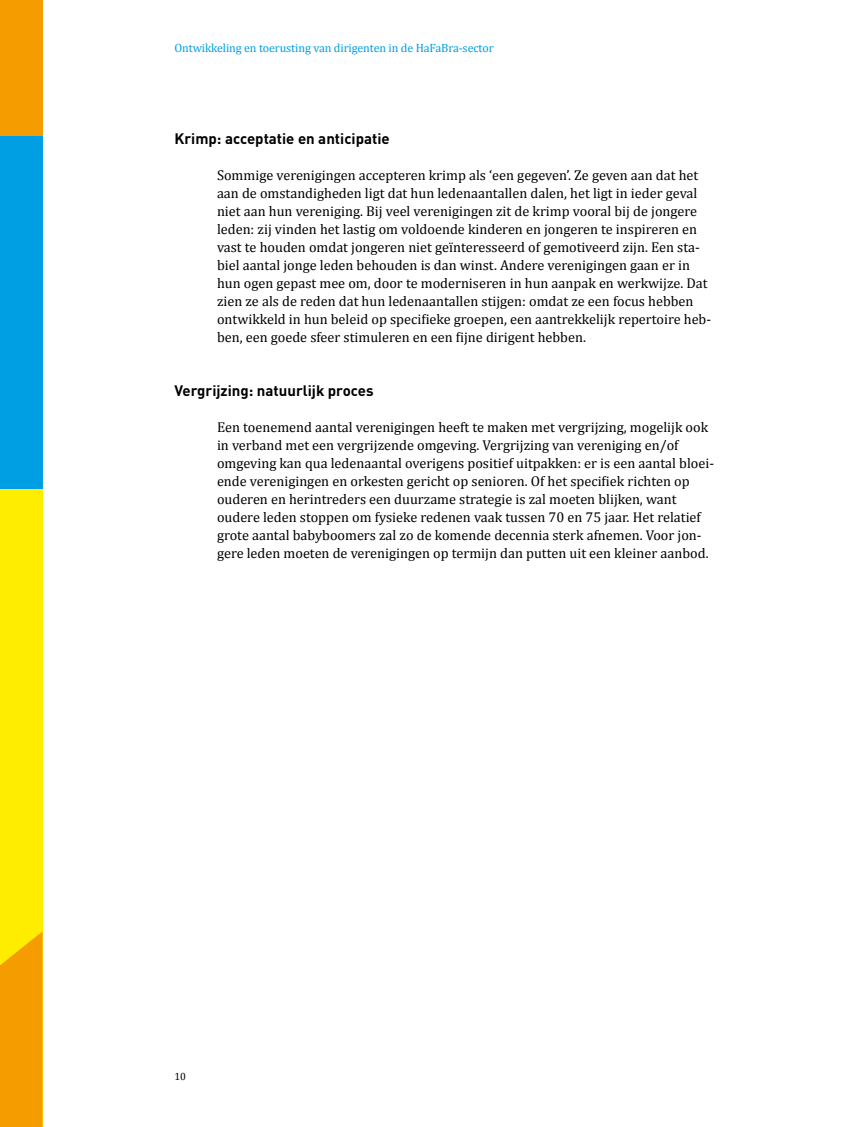
<style>
.page{position:relative;width:851px;height:1127px;background:#fff}
.page>*{position:absolute;margin:0;border:0;box-sizing:border-box;transform-origin:0 0}
.tk_din_blauw_-_parag{font:700 15px "DINOT";color:#000}
.brood{font:14.25px/18px "Cambria";color:#000}
.t1{font:12px "Cambria";letter-spacing:-.01em;color:#009fe3}
.t2{font:10.5px "Cambria";color:#000}
</style>
<div class="page">
<div style="left:0;top:489px;width:43px;height:638px;background:#ffed00"></div>
<div style="left:0;top:136px;width:43px;height:353px;background:#009fe3"></div>
<svg style="left:0;top:931px;width:43px;height:196px;background:#f5a300"></svg>
<div style="left:0;top:0;width:43px;height:136px;background:#f59c00"></div>
<p class="t1" style="left:174px;top:41px;width:321px">Ontwikkeling en toerusting van dirigenten in de HaFaBra-sector</p>
<p class="tk_din_blauw_-_parag" style="left:174px;top:129px;width:217px">Krimp: acceptatie en anticipatie</p>
<p class="brood" style="left:217px;top:166px;width:495px">Sommige verenigingen accepteren krimp als ‘een gegeven’. Ze geven aan dat het aan de omstandigheden ligt dat hun ledenaantallen dalen, het ligt in ieder geval niet aan hun vereniging. Bij veel verenigingen zit de krimp vooral bij de jongere leden: zij vinden het lastig om voldoende kinderen en jongeren te inspireren en vast te houden omdat jongeren niet geïnteresseerd of gemotiveerd zijn. Een sta&shy;biel aantal jonge leden behouden is dan winst. Andere verenigingen gaan er in hun ogen gepast mee om, door te moderniseren in hun aanpak en werkwijze. Dat zien ze als de reden dat hun ledenaantallen stijgen: omdat ze een focus hebben ontwikkeld in hun beleid op specifieke groepen, een aantrekkelijk repertoire heb&shy;ben, een goede sfeer stimuleren en een fijne dirigent hebben.</p>
<p class="tk_din_blauw_-_parag" style="left:174px;top:381px;width:200px">Vergrijzing: natuurlijk proces</p>
<p class="brood" style="left:217px;top:418px;width:498px">Een toenemend aantal verenigingen heeft te maken met vergrijzing, mogelijk ook in verband met een vergrijzende omgeving. Vergrijzing van vereniging en/of omgeving kan qua ledenaantal overigens positief uitpakken: er is een aantal bloei&shy;ende verenigingen en orkesten gericht op senioren. Of het specifiek richten op ouderen en herintreders een duurzame strategie is zal moeten blijken, want oudere leden stoppen om fysieke redenen vaak tussen 70 en 75 jaar. Het relatief grote aantal babyboomers zal zo de komende decennia sterk afnemen. Voor jon&shy;gere leden moeten de verenigingen op termijn dan putten uit een kleiner aanbod.</p>
<p class="t2" style="left:174px;top:1070px;width:13px">10</p>
</div>
